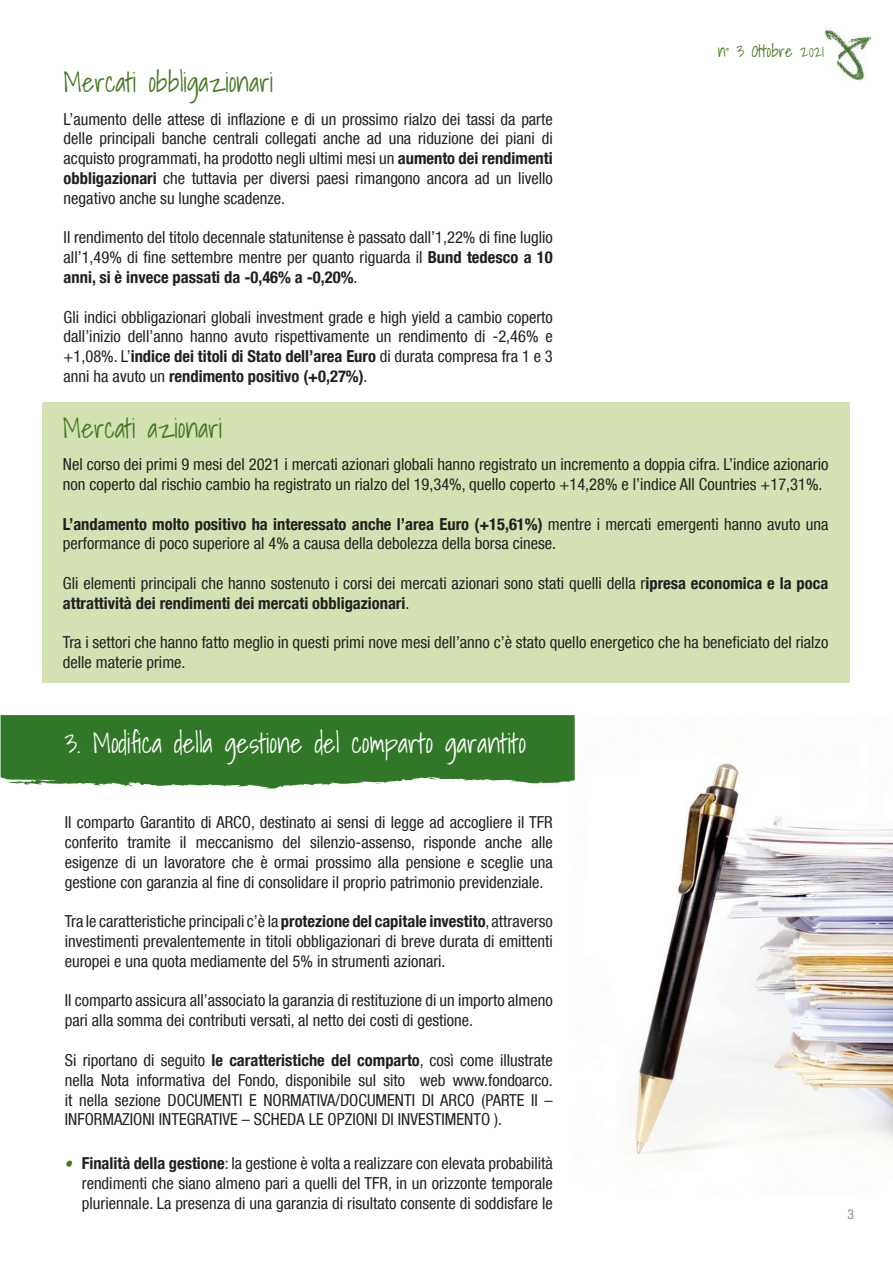
<style>
.page{position:relative;width:893px;height:1263px;background:#fff}
.page>*{position:absolute;margin:0;border:0;box-sizing:border-box;transform-origin:0 0}
.t1{font:300 27px "Shadows Into";color:#fff}
.t2{font:300 27px "Shadows Into";color:#42781e}
.t3{font:condensed 16.5px/19.8px "Helvetica Neue LT Com";color:#231f20;text-align:justify}
.t4{font:300 16.5px "Shadows Into";color:#42781e}
.t5{font:300 condensed 13.5px "Helvetica Neue LT Com";color:#716963}
.s1{font-weight:700}
.s2{font-family:"Shadows Into";font-weight:300;font-stretch:normal;font-size:45px;color:#42781e}
</style>
<div class="page">
<img style="left:824px;top:29px;width:47px;height:52px">
<div style="left:43px;top:403px;width:807px;height:280px;background:#d3e1b3"></div>
<img style="left:634px;top:763px;width:259px;height:391px">
<svg style="left:1px;top:715px;width:574px;height:73px;background:#3f8037"></svg>
<h1 class="t2" style="left:64px;top:60px;width:211px">Mercati obbligazionari</h1>
<p class="t3" style="left:64px;top:109px;width:491px">L’aumento delle attese di inflazione e di un prossimo rialzo dei tassi da parte delle principali banche centrali collegati anche ad una riduzione dei piani di acquisto programmati, ha prodotto negli ultimi mesi un <span class="s1">aumento dei rendimenti obbligazionari</span> che tuttavia per diversi paesi rimangono ancora ad un livello negativo anche su lunghe scadenze.</p>
<p class="t3" style="left:64px;top:227px;width:491px">Il rendimento del titolo decennale statunitense è passato dall’1,22% di fine luglio all’1,49% di fine settembre mentre per quanto riguarda il <span class="s1">Bund tedesco a 10 anni, si è invece passati da -0,46% a -0,20%</span>.</p>
<p class="t3" style="left:64px;top:307px;width:491px">Gli indici obbligazionari globali investment grade e high yield a cambio coperto dall’inizio dell’anno hanno avuto rispettivamente un rendimento di -2,46% e +1,08%. L’<span class="s1">indice dei titoli di Stato dell’area Euro</span> di durata compresa fra 1 e 3 anni ha avuto un <span class="s1">rendimento positivo (+0,27%)</span>.</p>
<p class="t4" style="left:718px;top:38px;width:108px">n° 3 Ottobre 2021</p>
<h1 class="t2" style="left:63px;top:406px;width:161px">Mercati azionari</h1>
<p class="t3" style="left:63px;top:454px;width:767px">Nel corso dei primi 9 mesi del 2021 i mercati azionari globali hanno registrato un incremento a doppia cifra. L’indice azionario non coperto dal rischio cambio ha registrato un rialzo del 19,34%, quello coperto +14,28% e l’indice All Countries +17,31%.</p>
<p class="t3" style="left:63px;top:514px;width:767px"><span class="s1">L’andamento molto positivo ha interessato anche l’area Euro (+15,61%)</span> mentre i mercati emergenti hanno avuto una performance di poco superiore al 4% a causa della debolezza della borsa cinese.</p>
<p class="t3" style="left:63px;top:573px;width:767px">Gli elementi principali che hanno sostenuto i corsi dei mercati azionari sono stati quelli della r<span class="s1">ipresa economica e la poca attrattività dei rendimenti dei mercati obbligazionari</span>.</p>
<p class="t3" style="left:63px;top:632px;width:767px">Tra i settori che hanno fatto meglio in questi primi nove mesi dell’anno c’è stato quello energetico che ha beneficiato del rialzo delle materie prime.</p>
<h1 class="t1" style="left:65px;top:721px;width:463px">3. Modifica della gestione del comparto garantito</h1>
<p class="t3" style="left:65px;top:812px;width:490px">Il comparto Garantito di ARCO, destinato ai sensi di legge ad accogliere il TFR conferito tramite il meccanismo del silenzio-assenso, risponde anche alle esigenze di un lavoratore che è ormai prossimo alla pensione e sceglie una gestione con garanzia al fine di consolidare il proprio patrimonio previdenziale.</p>
<p class="t3" style="left:65px;top:911px;width:489px">Tra le caratteristiche principali c’è la <span class="s1">protezione del capitale investito</span>, attraverso investimenti prevalentemente in titoli obbligazionari di breve durata di emittenti europei e una quota mediamente del 5% in strumenti azionari.</p>
<p class="t3" style="left:65px;top:990px;width:489px">Il comparto assicura all’associato la garanzia di restituzione di un importo almeno pari alla somma dei contributi versati, al netto dei costi di gestione.</p>
<p class="t3" style="left:65px;top:1050px;width:490px">Si riportano di seguito <span class="s1">le caratteristiche del comparto</span>, così come illustrate nella Nota informativa del Fondo, disponibile sul sito web www.fondoarco. it nella sezione DOCUMENTI E NORMATIVA/DOCUMENTI DI ARCO (PARTE II – INFORMAZIONI INTEGRATIVE – SCHEDA LE OPZIONI DI INVESTIMENTO ).</p>
<p class="t3" style="left:82px;top:1153px;width:472px;text-indent:-17px"><span class="s2">•</span> <span class="s1">Finalità della gestione</span>: la gestione è volta a realizzare con elevata probabilità rendimenti che siano almeno pari a quelli del TFR, in un orizzonte temporale pluriennale. La presenza di una garanzia di risultato consente di soddisfare le</p>
<p class="t5" style="left:847px;top:1206px;width:8px">3</p>
</div>
